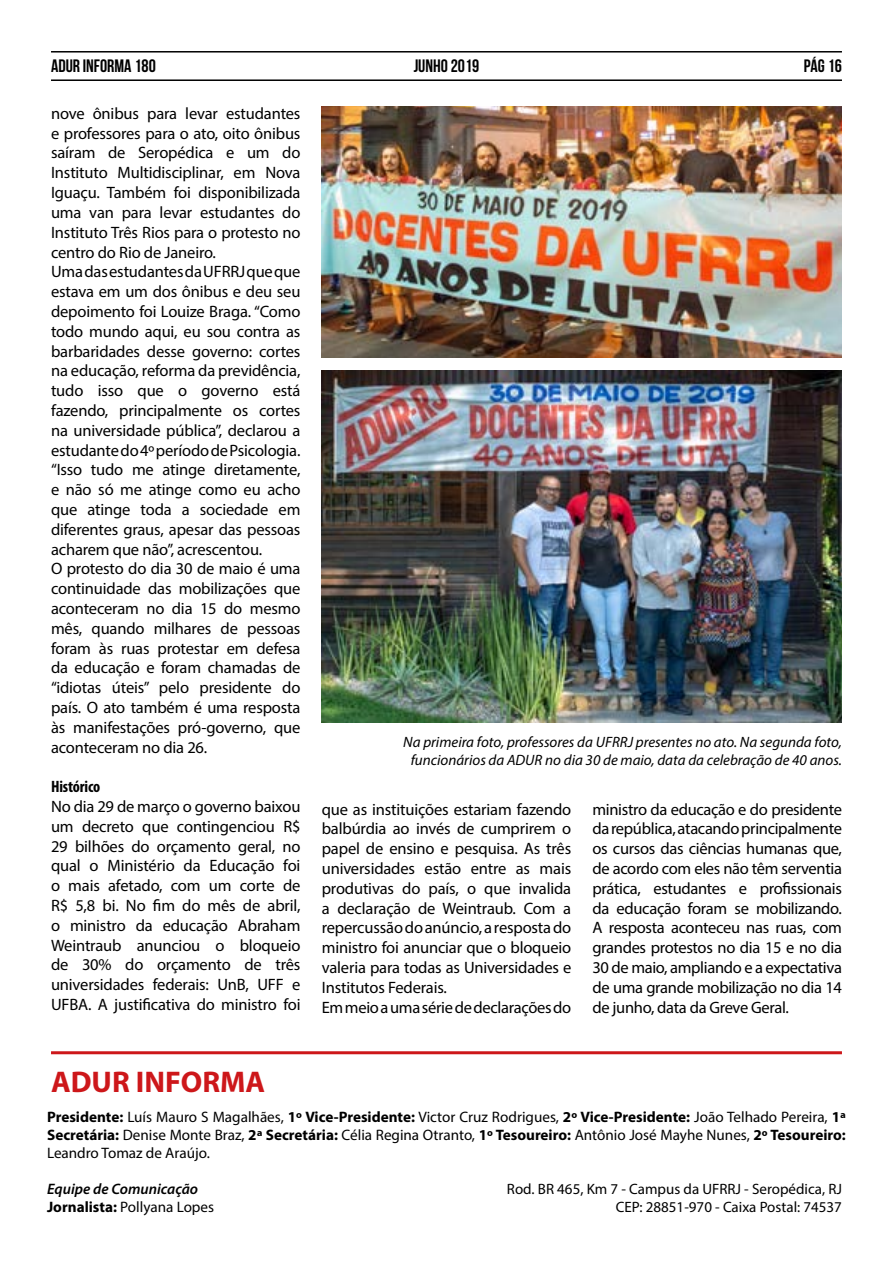
<style>
.page{position:relative;width:893px;height:1263px;background:#fff}
.page>*{position:absolute;margin:0;border:0;box-sizing:border-box;transform-origin:0 0}
.t1{font:700 30px "Myriad Pro";color:#cd171a}
.t2{font:700 18px "Bebas Neue";color:#000}
.t3{font:16.5px/19.8px "Myriad Pro";letter-spacing:-.01em;color:#000}
.t4{font:700 condensed 16.5px "Myriad Pro";letter-spacing:-.01em;color:#000}
.t5{font:15.15px/18.1px "Myriad Pro";color:#000;text-align:justify}
.t6{font:italic 600 15.15px/18.1px "Myriad Pro";color:#000}
.t7{font:italic 15px/18px "Myriad Pro";color:#000;text-align:center}
.t8{font:15px/18px "Myriad Pro";color:#000;text-align:right}
.s1{font-weight:700}
.s2{font-weight:700;font-style:normal}
.s3{font-weight:400;font-style:normal}
</style>
<div class="page">
<hr style="left:51px;top:1051px;width:791px;height:3px;background:#cd171a">
<hr style="left:51px;top:51px;width:791px;height:2px;background:#000">
<hr style="left:51px;top:79px;width:791px;height:2px;background:#000">
<img style="left:322px;top:371px;width:520px;height:351px">
<img style="left:322px;top:107px;width:520px;height:250px">
<p class="t2" style="left:51px;top:56px;width:106px">ADUR INFORMA 180</p>
<p class="t2" style="left:414px;top:56px;width:67px">JUNHO 2019</p>
<p class="t2" style="left:804px;top:56px;width:40px">PÁG 16</p>
<p class="t3" style="left:51px;top:103px;width:251px">nove ônibus para levar estudantes e professores para o ato, oito ônibus saíram de Seropédica e um do Instituto Multidisciplinar, em Nova Iguaçu. Também foi disponibilizada uma van para levar estudantes do Instituto Três Rios para o protesto no centro do Rio de Janeiro.<br>Uma das estudantes da UFRRJ que que estava em um dos ônibus e deu seu depoimento foi Louize Braga. “Como todo mundo aqui, eu sou contra as barbaridades desse governo: cortes na educação, reforma da previdência, tudo isso que o governo está fazendo, principalmente os cortes na universidade pública”, declarou a estudante do 4º período de Psicologia. “Isso tudo me atinge diretamente, e não só me atinge como eu acho que atinge toda a sociedade em diferentes graus, apesar das pessoas acharem que não”, acrescentou.<br>O protesto do dia 30 de maio é uma continuidade das mobilizações que aconteceram no dia 15 do mesmo mês, quando milhares de pessoas foram às ruas protestar em defesa da educação e foram chamadas de “idiotas úteis” pelo presidente do país. O ato também é uma resposta às manifestações pró-governo, que aconteceram no dia 26.</p>
<p class="t4" style="left:51px;top:776px;width:51px">Histórico</p>
<p class="t3" style="left:51px;top:796px;width:251px;text-align:justify">No dia 29 de março o governo baixou um decreto que contingenciou R$ 29 bilhões do orçamento geral, no qual o Ministério da Educação foi o mais afetado, com um corte de R$ 5,8 bi. No fim do mês de abril, o ministro da educação Abraham Weintraub anunciou o bloqueio de 30% do orçamento de três universidades federais: UnB, UFF e UFBA. A justificativa do ministro foi</p>
<p class="t3" style="left:322px;top:799px;width:251px">que as instituições estariam fazendo balbúrdia ao invés de cumprirem o papel de ensino e pesquisa. As três universidades estão entre as mais produtivas do país, o que invalida a declaração de Weintraub. Com a repercussão do anúncio, a resposta do ministro foi anunciar que o bloqueio valeria para todas as Universidades e Institutos Federais.<br>Em meio a uma série de declarações do</p>
<p class="t3" style="left:592px;top:799px;width:251px;text-align:justify">ministro da educação e do presidente da república, atacando principalmente os cursos das ciências humanas que, de acordo com eles não têm serventia prática, estudantes e profissionais da educação foram se mobilizando.<br>A resposta aconteceu nas ruas, com grandes protestos no dia 15 e no dia 30 de maio, ampliando e a expectativa de uma grande mobilização no dia 14 de junho, data da Greve Geral.</p>
<p class="t7" style="left:403px;top:733px;width:440px">Na primeira foto, professores da UFRRJ presentes no ato. Na segunda foto, funcionários da ADUR no dia 30 de maio, data da celebração de 40 anos.</p>
<h1 class="t1" style="left:51px;top:1062px;width:216px">ADUR INFORMA</h1>
<p class="t5" style="left:47px;top:1107px;width:800px"><span class="s1">Presidente:</span> Luís Mauro S Magalhães, <span class="s1">1º Vice-Presidente:</span> Victor Cruz Rodrigues, <span class="s1">2º Vice-Presidente:</span> João Telhado Pereira, <span class="s1">1ª Secretária:</span> Denise Monte Braz, <span class="s1">2ª Secretária:</span> Célia Regina Otranto, <span class="s1">1º Tesoureiro:</span> Antônio José Mayhe Nunes, <span class="s1">2º Tesoureiro:<br></span>Leandro Tomaz de Araújo.</p>
<p class="t6" style="left:47px;top:1180px;width:169px">Equipe de Comunicação<br><span class="s2">Jornalista:</span> <span class="s3">Pollyana Lopes</span></p>
<p class="t8" style="left:507px;top:1180px;width:336px">Rod. BR 465, Km 7 - Campus da UFRRJ - Seropédica, RJ<br>CEP: 28851-970 - Caixa Postal: 74537</p>
</div>
